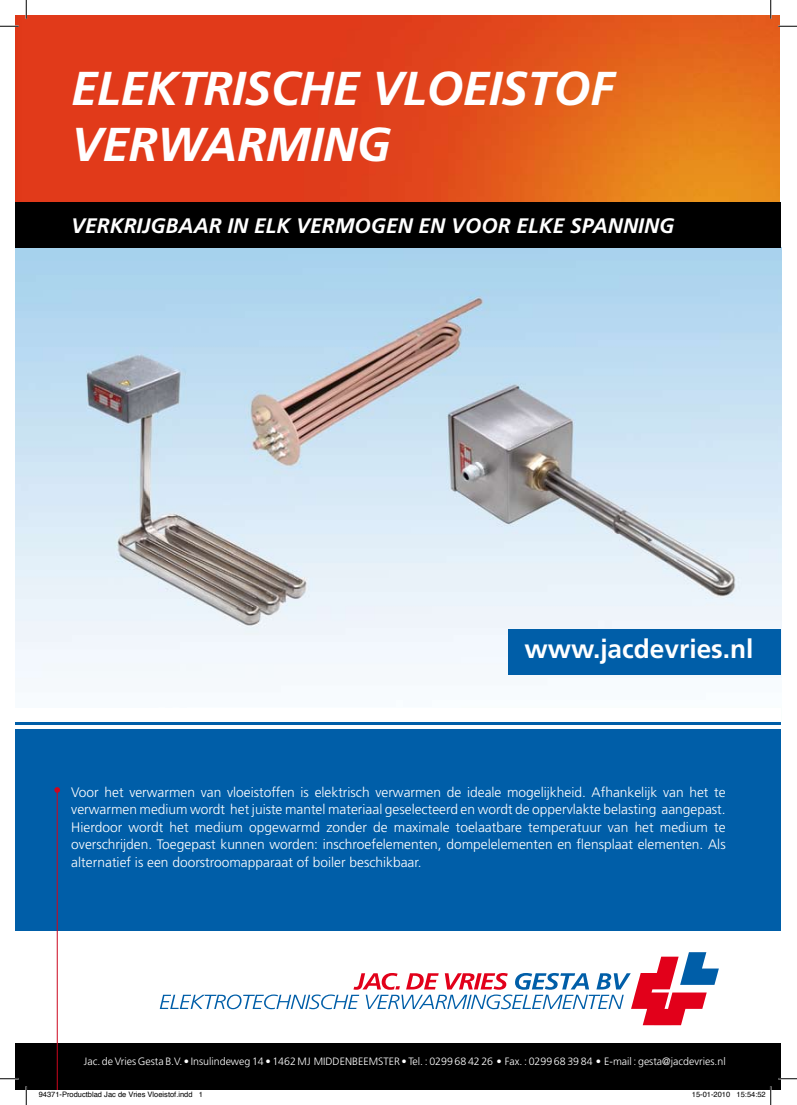
<style>
.page{position:relative;width:797px;height:1105px;background:#fff}
.page>*{position:absolute;margin:0;border:0;box-sizing:border-box;transform-origin:0 0}
.t1{font:italic 700 47.5px/56.2px "Frutiger";letter-spacing:-.01em;color:#fff}
.t2{font:700 26.25px "Frutiger";color:#fff}
.t3{font:italic 700 21px "Frutiger";color:#fff}
.t4{font:300 13.75px/17.5px "Frutiger LT Std";color:#fff;text-align:justify}
.t5{font:300 10.62px "Frutiger LT Std";color:#fff}
.t6{font:7.5px "Helvetica";color:#000}
</style>
<div class="page">
<img style="left:16px;top:247px;width:765px;height:431px">
<div style="left:16px;top:1043px;width:765px;height:46px;background:#000"></div>
<img style="left:16px;top:16px;width:763px;height:186px">
<div style="left:16px;top:202px;width:765px;height:45px;background:#000"></div>
<svg style="left:160px;top:952px;width:558px;height:73px"></svg>
<div style="left:16px;top:719px;width:765px;height:211px;background:#005ea8"></div>
<hr style="left:57px;top:791px;width:1px;height:298px;background:#cd071e">
<svg style="left:54px;top:787px;width:6px;height:6px"></svg>
<div style="left:508px;top:629px;width:273px;height:46px;background:#005ea8"></div>
<div style="left:16px;top:708px;width:765px;height:14px;background:#fff"></div>
<hr style="left:16px;top:725px;width:765px;height:4px;background:#fff">
<svg style="left:0;top:25px;width:19px;height:2px"></svg>
<svg style="left:778px;top:25px;width:19px;height:2px"></svg>
<svg style="left:0;top:1078px;width:19px;height:1px"></svg>
<svg style="left:778px;top:1078px;width:19px;height:1px"></svg>
<svg style="left:25px;top:0;width:2px;height:19px"></svg>
<svg style="left:25px;top:1086px;width:2px;height:19px"></svg>
<svg style="left:770px;top:0;width:1px;height:19px"></svg>
<svg style="left:736px;top:1086px;width:35px;height:19px"></svg>
<h1 class="t1" style="left:71px;top:61px;width:544px">ELEKTRISCHE VLOEISTOF<br>VERWARMING</h1>
<h3 class="t3" style="left:71px;top:213px;width:604px">VERKRIJGBAAR IN ELK VERMOGEN EN VOOR ELKE SPANNING</h3>
<h2 class="t2" style="left:524px;top:634px;width:231px">www.jacdevries.nl</h2>
<p class="t4" style="left:71px;top:783px;width:656px">Voor het verwarmen van vloeistoffen is elektrisch verwarmen de ideale mogelijkheid. Afhankelijk van het te verwarmen medium wordt het juiste mantel materiaal geselecteerd en wordt de oppervlakte belasting aangepast.<br>Hierdoor wordt het medium opgewarmd zonder de maximale toelaatbare temperatuur van het medium te overschrijden. Toegepast kunnen worden: inschroefelementen, dompelelementen en flensplaat elementen. Als alternatief is een doorstroomapparaat of boiler beschikbaar.</p>
<p class="t5" style="left:84px;top:1056px;width:643px">Jac. de Vries Gesta B.V. • Insulindeweg 14 • 1462 MJ MIDDENBEEMSTER • Tel. : 0299 68 42 26 • Fax. : 0299 68 39 84 • E-mail : gesta@jacdevries.nl</p>
<p class="t6" style="left:39px;top:1089px;width:166px">94371-Productblad Jac de Vries Vloeistof.indd 1</p>
<p class="t6" style="left:692px;top:1089px;width:75px">15-01-2010 15:54:52</p>
</div>
